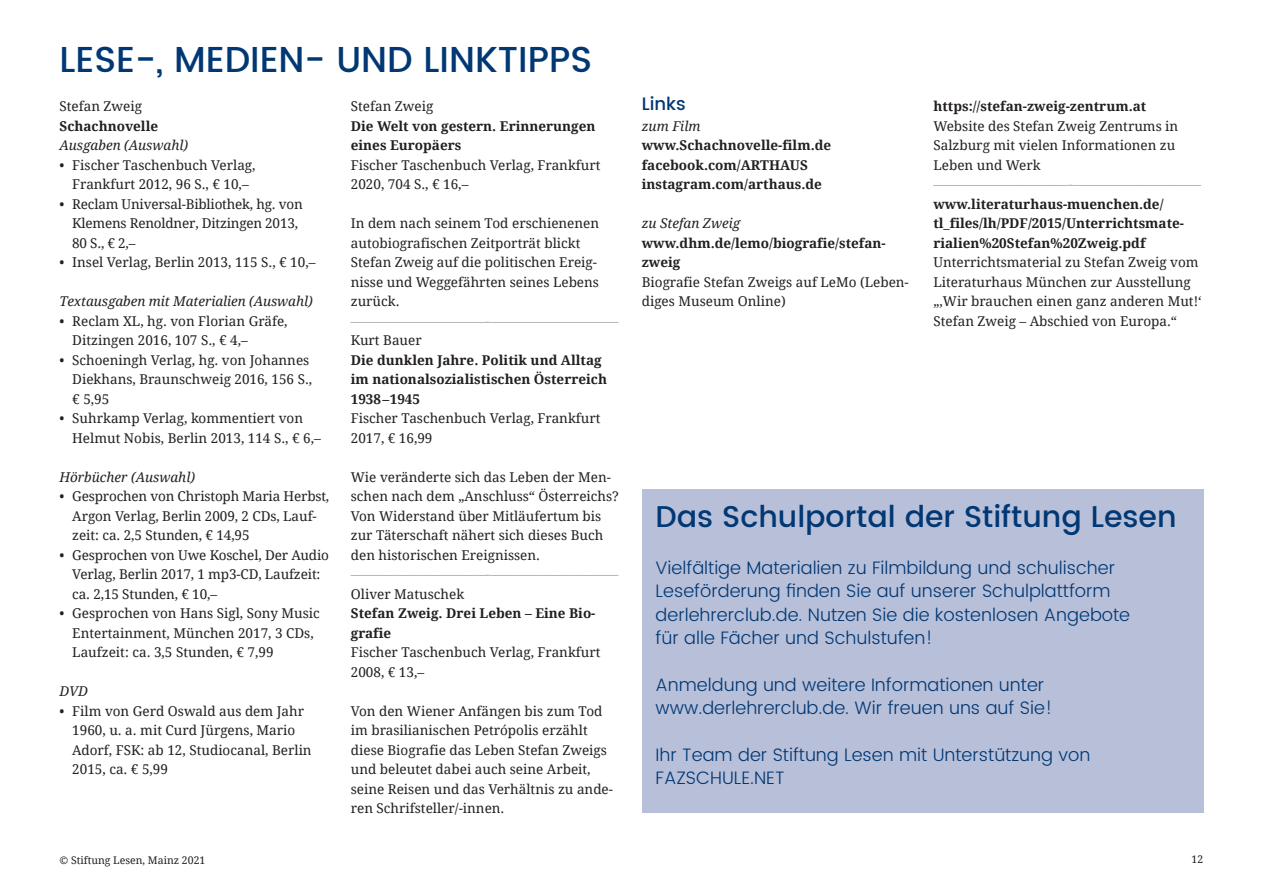
<style>
.page{position:relative;width:1263px;height:893px;background:#fff}
.page>*{position:absolute;margin:0;border:0;box-sizing:border-box;transform-origin:0 0}
.t1{font:500 36px "Poppins DE";color:#013874}
.t2{font:500 30px "Poppins DE";color:#013874}
.t3{font:300 18px/23.4px "Poppins DE";color:#013874}
.t4{font:500 18px "Poppins DE";color:#013874}
.t5{font:13.5px/19.5px "Droid Serif";color:#231f20}
.t6{font:700 13.5px/19.5px "Droid Serif";color:#231f20}
.t7{font:13.5px "Droid Serif";color:#a8a9ad}
.t8{font:italic 13.5px "Droid Serif";color:#231f20}
.t9{font:10.5px "Droid Serif";color:#231f20}
</style>
<div class="page">
<div style="left:642px;top:489px;width:561px;height:323px;background:#b8c0d9"></div>
<h1 class="t1" style="left:60px;top:46px;width:534px">LESE-, MEDIEN- UND LINKTIPPS</h1>
<p class="t5" style="left:60px;top:97px;width:84px">Stefan Zweig</p>
<p class="t6" style="left:60px;top:116px;width:100px">Schachnovelle</p>
<p class="t8" style="left:60px;top:138px;width:130px">Ausgaben (Auswahl)</p>
<p class="t5" style="left:60px;top:155px;width:198px;text-align:center">• Fischer Taschenbuch Verlag,<br>Frankfurt 2012, 96 S., € 10,–</p>
<p class="t5" style="left:72px;top:194px;width:232px;text-indent:-13px">• Reclam Universal-Bibliothek, hg. von<br>Klemens Renoldner, Ditzingen 2013,<br>80 S., € 2,–</p>
<p class="t5" style="left:60px;top:253px;width:257px">• Insel Verlag, Berlin 2013, 115 S., € 10,–</p>
<p class="t8" style="left:60px;top:294px;width:255px">Textausgaben mit Materialien (Auswahl)</p>
<p class="t5" style="left:72px;top:311px;width:217px;text-indent:-13px">• Reclam XL, hg. von Florian Gräfe,<br>Ditzingen 2016, 107 S., € 4,–</p>
<p class="t5" style="left:72px;top:350px;width:241px;text-indent:-13px">• Schoeningh Verlag, hg. von Johannes<br>Diekhans, Braunschweig 2016, 156 S., € 5,95</p>
<p class="t5" style="left:72px;top:409px;width:250px;text-indent:-13px">• Suhrkamp Verlag, kommentiert von<br>Helmut Nobis, Berlin 2013, 114 S., € 6,–</p>
<p class="t8" style="left:60px;top:469px;width:137px">Hörbücher (Auswahl)</p>
<p class="t5" style="left:72px;top:487px;width:259px;text-indent:-13px">• Gesprochen von Christoph Maria Herbst,<br>Argon Verlag, Berlin 2009, 2 CDs, Lauf&shy;zeit: ca. 2,5 Stunden, € 14,95</p>
<p class="t5" style="left:72px;top:545px;width:258px;text-indent:-13px">• Gesprochen von Uwe Koschel, Der Audio<br>Verlag, Berlin 2017, 1 mp3-CD, Laufzeit: ca. 2,15 Stunden, € 10,–</p>
<p class="t5" style="left:72px;top:604px;width:249px;text-indent:-13px">• Gesprochen von Hans Sigl, Sony Music<br>Entertainment, München 2017, 3 CDs,<br>Laufzeit: ca. 3,5 Stunden, € 7,99</p>
<p class="t8" style="left:60px;top:684px;width:30px">DVD</p>
<p class="t5" style="left:72px;top:701px;width:241px;text-indent:-13px">• Film von Gerd Oswald aus dem Jahr<br>1960, u. a. mit Curd Jürgens, Mario<br>Adorf, FSK: ab 12, Studiocanal, Berlin<br>2015, ca. € 5,99</p>
<p class="t5" style="left:351px;top:97px;width:84px">Stefan Zweig</p>
<p class="t6" style="left:351px;top:116px;width:246px">Die Welt von gestern. Erinnerungen eines Europäers</p>
<p class="t5" style="left:351px;top:155px;width:251px">Fischer Taschenbuch Verlag, Frankfurt<br>2020, 704 S., € 16,–</p>
<p class="t5" style="left:351px;top:214px;width:250px">In dem nach seinem Tod erschienenen autobiografischen Zeitporträt blickt<br>Stefan Zweig auf die politischen Ereig&shy;nisse und Weggefährten seines Lebens zurück.</p>
<p class="t7" style="left:351px;top:313px;width:269px">–––––––––––––––––––—-–––––—–––––––––––––</p>
<p class="t5" style="left:351px;top:331px;width:72px">Kurt Bauer</p>
<p class="t6" style="left:351px;top:350px;width:258px">Die dunklen Jahre. Politik und Alltag im nationalsozialistischen Österreich<br>1938–1945</p>
<p class="t5" style="left:351px;top:409px;width:251px">Fischer Taschenbuch Verlag, Frankfurt<br>2017, € 16,99</p>
<p class="t5" style="left:351px;top:467px;width:270px">Wie veränderte sich das Leben der Men&shy;schen nach dem „Anschluss“ Österreichs?<br>Von Widerstand über Mitläufertum bis zur Täterschaft nähert sich dieses Buch den historischen Ereignissen.</p>
<p class="t7" style="left:351px;top:567px;width:269px">–––––––––––––––––––—-–––––—–––––––––––––</p>
<p class="t5" style="left:351px;top:584px;width:115px">Oliver Matuschek</p>
<p class="t6" style="left:351px;top:604px;width:246px">Stefan Zweig. Drei Leben – Eine Bio - grafie</p>
<p class="t5" style="left:351px;top:643px;width:251px">Fischer Taschenbuch Verlag, Frankfurt<br>2008, € 13,–</p>
<p class="t5" style="left:351px;top:701px;width:264px">Von den Wiener Anfängen bis zum Tod im brasilianischen Petrópolis erzählt diese Biografie das Leben Stefan Zweigs und beleutet dabei auch seine Arbeit, seine Reisen und das Verhältnis zu ande&shy;ren Schrifsteller/-innen.</p>
<h3 class="t4" style="left:642px;top:97px;width:46px">Links</h3>
<p class="t8" style="left:642px;top:118px;width:60px">zum Film</p>
<p class="t6" style="left:642px;top:136px;width:191px">www.Schachnovelle-film.de facebook.com/ARTHAUS instagram.com/arthaus.de</p>
<p class="t8" style="left:642px;top:216px;width:100px">zu Stefan Zweig</p>
<p class="t6" style="left:642px;top:233px;width:245px">www.dhm.de/lemo/biografie/stefan&shy;zweig</p>
<p class="t5" style="left:642px;top:272px;width:269px">Biografie Stefan Zweigs auf LeMo (Leben&shy;diges Museum Online)</p>
<p class="t6" style="left:933px;top:97px;width:214px">https://stefan-zweig-zentrum.at</p>
<p class="t5" style="left:933px;top:116px;width:246px">Website des Stefan Zweig Zentrums in<br>Salzburg mit vielen Informationen zu<br>Leben und Werk</p>
<p class="t7" style="left:933px;top:177px;width:269px">–––––––––––––––––––—-–––––—–––––––––––––</p>
<p class="t6" style="left:933px;top:194px;width:252px">www.literaturhaus-muenchen.de/ tl_files/lh/PDF/2015/Unterrichtsmate&shy;rialien%20Stefan%20Zweig.pdf</p>
<p class="t5" style="left:933px;top:253px;width:270px">Unterrichtsmaterial zu Stefan Zweig vom Literaturhaus München zur Ausstellung „,Wir brauchen einen ganz anderen Mut!‘ Stefan Zweig – Abschied von Europa.“</p>
<h2 class="t2" style="left:656px;top:505px;width:522px">Das Schulportal der Stiftung Lesen</h2>
<h3 class="t3" style="left:656px;top:558px;width:476px">Vielfältige Materialien zu Filmbildung und schulischer Leseförderung finden Sie auf unserer Schulplattform derlehrerclub.de. Nutzen Sie die kostenlosen Angebote für alle Fächer und Schulstufen!</h3>
<h3 class="t3" style="left:656px;top:675px;width:398px">Anmeldung und weitere Informationen unter www.derlehrerclub.de. Wir freuen uns auf Sie!</h3>
<h3 class="t3" style="left:656px;top:745px;width:436px">Ihr Team der Stiftung Lesen mit Unterstützung von<br>FAZSCHULE.NET</h3>
<p class="t9" style="left:60px;top:854px;width:147px">© Stiftung Lesen, Mainz 2021</p>
<p class="t9" style="left:1191px;top:853px;width:13px">12</p>
</div>
